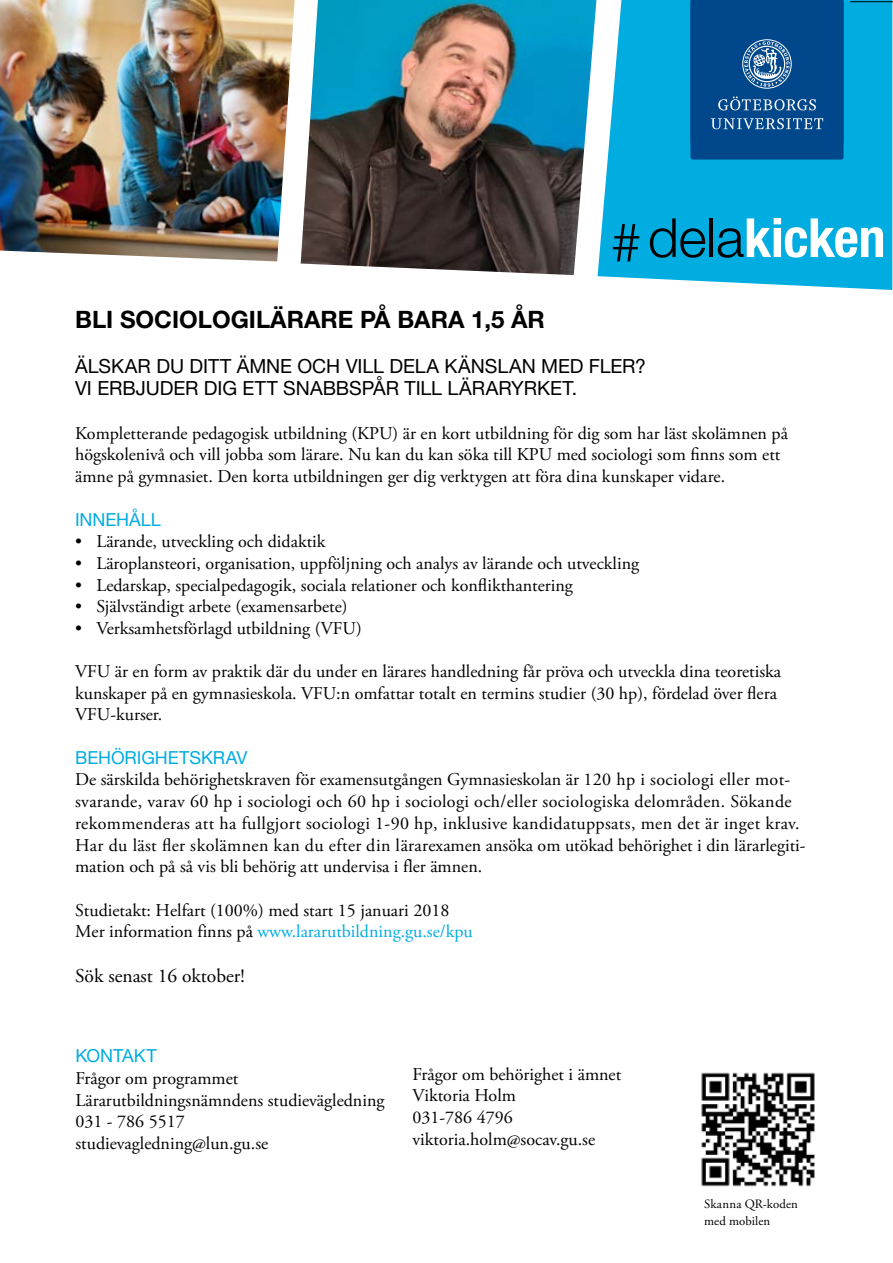
<style>
.page{position:relative;width:893px;height:1263px;background:#fff}
.page>*{position:absolute;margin:0;border:0;box-sizing:border-box;transform-origin:0 0}
.t1{font:700 condensed 54px "Helvetica Neue";letter-spacing:-.01em;color:#fff}
.t2{font:700 24px "Helvetica Neue LT Pro";color:#000}
.t3{font:19.5px/22.5px "Helvetica Neue LT Pro";letter-spacing:-.005em;color:#000}
.t4{font:19.5px "Adobe Garamond Pro";color:#000}
.t5{font:18px/21.6px "Adobe Garamond Pro";color:#000}
.t6{font:18px/21.9px "Adobe Garamond Pro";letter-spacing:.02em;color:#000}
.t7{font:18px "Helvetica Neue LT Pro";letter-spacing:-.005em;color:#00ace0}
.t8{font:12.75px/16.5px "Adobe Garamond Pro";letter-spacing:.01em;color:#000}
.s1{font-weight:300;font-stretch:normal;color:#000}
.s2{color:#00ace0}
</style>
<div class="page">
<img style="left:701px;top:1072px;width:114px;height:115px">
<img style="left:301px;top:0;width:295px;height:275px">
<img style="left:0;top:0;width:295px;height:261px">
<svg style="left:598px;top:0;width:294px;height:290px;background:#17b3e2"></svg>
<svg style="left:690px;top:0;width:153px;height:160px;background:#0e5292"></svg>
<hr style="left:850px;top:1px;width:43px;height:1px;background:#000">
<h1 class="t1" style="left:611px;top:193px;width:276px"><span class="s1">#dela</span>kicken</h1>
<h2 class="t2" style="left:75px;top:304px;width:471px">BLI SOCIOLOGILÄRARE PÅ BARA 1,5 ÅR</h2>
<p class="t3" style="left:75px;top:354px;width:572px">ÄLSKAR DU DITT ÄMNE OCH VILL DELA KÄNSLAN MED FLER?<br>VI ERBJUDER DIG ETT SNABBSPÅR TILL LÄRARYRKET.</p>
<p class="t5" style="left:75px;top:423px;width:714px">Kompletterande pedagogisk utbildning (KPU) är en kort utbildning för dig som har läst skolämnen på högskolenivå och vill jobba som lärare. Nu kan du kan söka till KPU med sociologi som finns som ett ämne på gymnasiet. Den korta utbildningen ger dig verktygen att föra dina kunskaper vidare.</p>
<p class="t7" style="left:75px;top:508px;width:87px">I NNEHÅLL</p>
<p class="t5" style="left:75px;top:532px;width:252px">• Lärande, utveckling och didaktik</p>
<p class="t5" style="left:75px;top:553px;width:566px">• Läroplansteori, organisation, uppföljning och analys av lärande och utveckling</p>
<p class="t5" style="left:75px;top:575px;width:499px">• Ledarskap, specialpedagogik, sociala relationer och konflikthantering</p>
<p class="t5" style="left:75px;top:596px;width:274px">• Självständigt arbete (examensarbete)</p>
<p class="t5" style="left:75px;top:618px;width:288px">• Verksamhetsförlagd utbildning (VFU)</p>
<p class="t5" style="left:75px;top:661px;width:708px">VFU är en form av praktik där du under en lärares handledning får pröva och utveckla dina teoretiska kunskaper på en gymnasieskola. VFU:n omfattar totalt en termins studier (30 hp), fördelad över flera<br>VFU-kurser.</p>
<p class="t7" style="left:75px;top:747px;width:174px">BEHÖRIGHETSKRAV</p>
<p class="t6" style="left:75px;top:769px;width:732px">De särskilda behörighetskraven för examensutgången Gymnasieskolan är 120 hp i sociologi eller mot&shy;svarande, varav 60 hp i sociologi och 60 hp i sociologi och/eller sociologiska delområden. Sökande rekommenderas att ha fullgjort sociologi 1-90 hp, inklusive kandidatuppsats, men det är inget krav.<br>Har du läst fler skolämnen kan du efter din lärarexamen ansöka om utökad behörighet i din lärarlegiti&shy;mation och på så vis bli behörig att undervisa i fler ämnen.</p>
<p class="t5" style="left:75px;top:900px;width:399px">Studietakt: Helfart (100%) med start 15 januari 2018<br>Mer information finns på <span class="s2">www.lararutbildning.gu.se/kpu</span></p>
<p class="t4" style="left:75px;top:964px;width:171px">Sök senast 16 oktober!</p>
<p class="t7" style="left:75px;top:1045px;width:83px">KONTAKT</p>
<p class="t5" style="left:75px;top:1068px;width:311px">Frågor om programmet<br>Lärarutbildningsnämndens studievägledning<br>031 - 786 5517<br>studievagledning@lun.gu.se</p>
<p class="t5" style="left:412px;top:1064px;width:210px">Frågor om behörighet i ämnet<br>Viktoria Holm<br>031-786 4796 viktoria.holm@socav.gu.se</p>
<p class="t8" style="left:704px;top:1196px;width:95px">Skanna QR-koden med mobilen</p>
</div>
